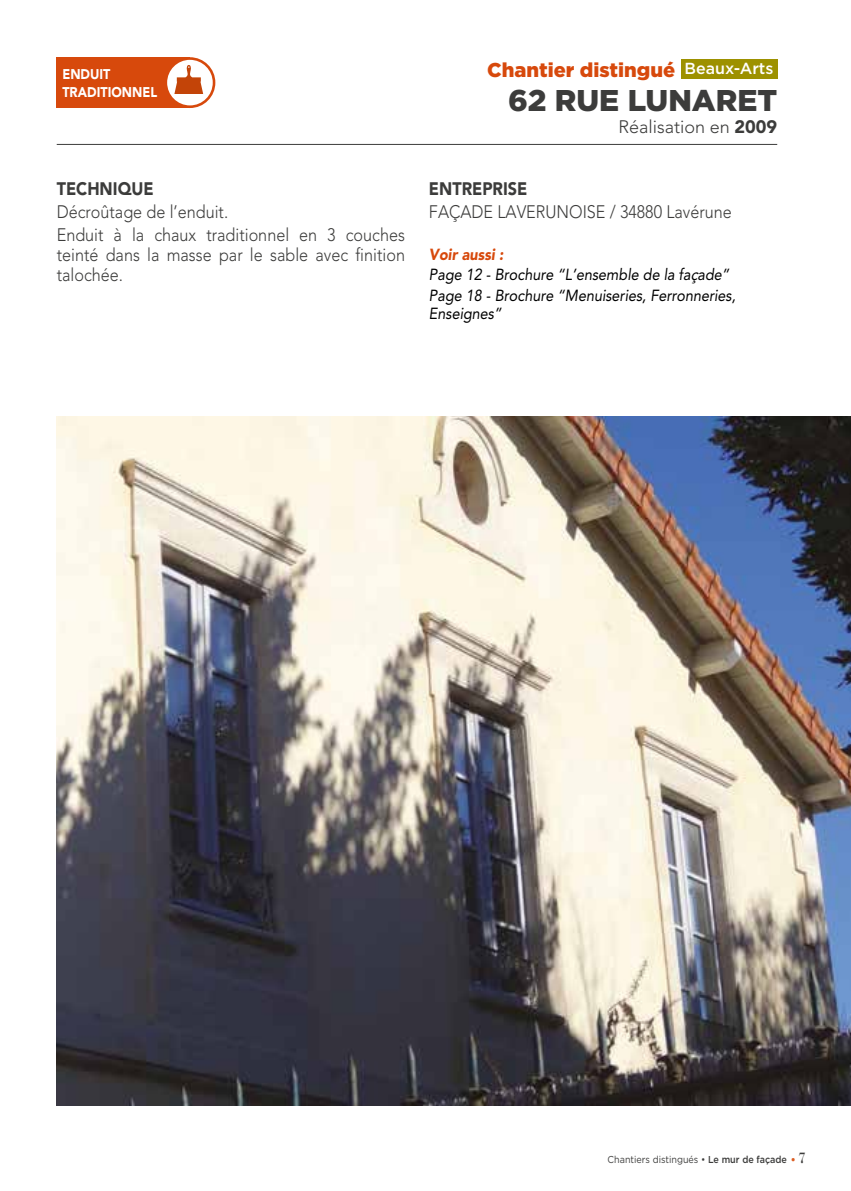
<style>
.page{position:relative;width:851px;height:1191px;background:#fff}
.page>*{position:absolute;margin:0;border:0;box-sizing:border-box;transform-origin:0 0}
.t1{font:900 30px "Gotham";color:#3c3c3b}
.t2{font:900 20px "Gotham";color:#d7490c}
.t3{font:300 18px/22.8px "Avenir";color:#3c3c3b;scale:.9 1}
.t4{font:18px "Avenir Black 3";color:#3c3c3b;scale:.9 1}
.t5{font:300 18px "Avenir";color:#3c3c3b}
.t6{font:16px/20.8px "Avenir Regular 2";color:#000;scale:.9 1}
.t7{font:16px "Avenir Black 2";color:#d7490c;scale:.9 1}
.t8{font:14px/17.8px "Avenir Black 3";color:#fff;scale:.9 1}
.t9{font:10px "Gotham";color:#3c3c3b;scale:.9 1}
.s1{font-weight:500;font-size:16px;color:#fff}
.s2{font-family:"Avenir Black 3";font-weight:400}
.s3{font-weight:500}
.s4{font-family:"Bodoni";color:#dc5d22}
.s5{font-family:"Bodoni";font-size:16px}
</style>
<div class="page">
<img style="left:57px;top:417px;width:793px;height:689px">
<hr style="left:57px;top:144px;width:720px;height:1px;background:#3c3c3b">
<div style="left:680px;top:59px;width:97px;height:20px;background:#9d9100"></div>
<div style="left:57px;top:57px;width:133px;height:51px;background:#d7490c"></div>
<div style="left:166px;top:59px;width:48px;height:48px;background:#fff;border-radius:50%"></div>
<svg style="left:174px;top:65px;width:29px;height:29px"></svg>
<div style="left:164px;top:57px;width:51px;height:51px;border:3px solid #d7490c;border-radius:50%"></div>
<p class="t8" style="left:62px;top:65px;width:107px">ENDUIT<br>TRADITIONNEL</p>
<p class="t4" style="left:57px;top:178px;width:109px">TECHNIQUE</p>
<p class="t3" style="left:57px;top:200px;width:388px">Décroûtage de l’enduit.<br>Enduit à la chaux traditionnel en 3 couches</p>
<p class="t3" style="left:57px;top:244px;width:388px;line-height:20px">teinté dans la masse par le sable avec finition talochée.</p>
<p class="t2" style="left:487px;top:56px;width:288px">Chantier distingué <span class="s1">Beaux-Arts</span></p>
<h1 class="t1" style="left:508px;top:79px;width:271px">62 RUE LUNARET</h1>
<p class="t5" style="left:618px;top:116px;width:160px">Réalisation en <span class="s2">2009</span></p>
<p class="t4" style="left:429px;top:178px;width:111px">ENTREPRISE</p>
<p class="t3" style="left:429px;top:200px;width:338px">FAÇADE LAVERUNOISE / 34880 Lavérune</p>
<p class="t7" style="left:429px;top:241px;width:84px">Voir aussi :</p>
<p class="t6" style="left:429px;top:264px;width:342px">Page 12 - Brochure “L’ensemble de la façade”<br>Page 18 - Brochure “Menuiseries, Ferronneries,</p>
<p class="t6" style="left:429px;top:303px;width:82px">Enseignes”</p>
<p class="t9" style="left:607px;top:1153px;width:221px">Chantiers distingués • <span class="s3">Le mur de façade</span> <span class="s4">•</span> <span class="s5">7</span></p>
</div>
